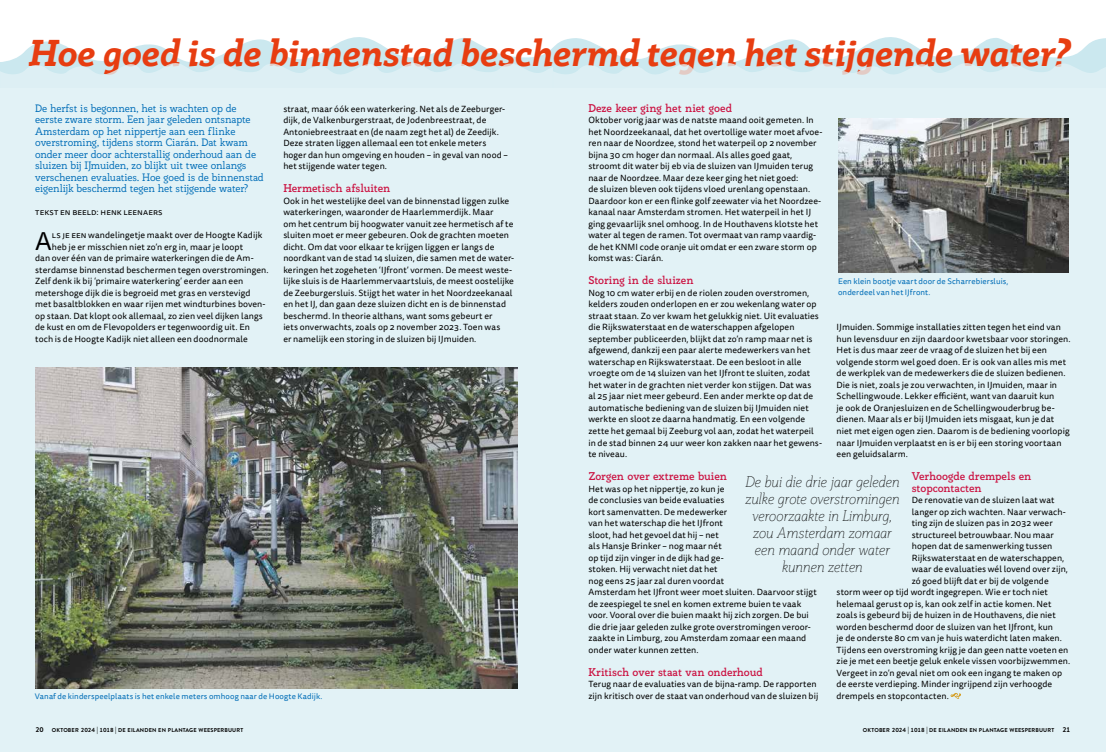
<style>
.page{position:relative;width:1106px;height:752px;background:#fff}
.page>*{position:absolute;margin:0;border:0;box-sizing:border-box;transform-origin:0 0}
.t1{font:italic 800 36.4px "Rogliano";letter-spacing:-.015em;color:#e73d11}
.t2{font:25.4px "Tisa Sans Pro";color:#000}
.t3{font:italic 100 15px/17px "Rogliano";letter-spacing:-.015em;color:#000;text-align:center}
.t4{font:700 11px/11.5px "Rogliano";letter-spacing:-.01em;color:#cb1544}
.t5{font:10.5px/11.5px "Rogliano";letter-spacing:-.01em;color:#006db7}
.t6{font:8.9px/11.5px "Tisa Sans Pro";letter-spacing:.005em;color:#000}
.t7{font:8px/11px "Tisa Sans Pro";letter-spacing:.01em;color:#006db7}
.t8{font:700 5.6px "Brandon Grotesque";letter-spacing:.025em;color:#000}
.s1{font-size:7px}
.s2{font-size:6px}
</style>
<div class="page">
<svg style="left:3px;top:37px;width:496px;height:25px"></svg>
<svg style="left:499px;top:37px;width:607px;height:52px"></svg>
<div style="left:0;top:89px;width:1106px;height:662px;background:#e2f2f6"></div>
<svg style="left:950px;top:693px;width:11px;height:5px"></svg>
<img style="left:838px;top:118px;width:230px;height:154px">
<img style="left:35px;top:367px;width:482px;height:321px">
<svg style="left:0;top:62px;width:1105px;height:27px;background:#d8edf2"></svg>
<h1 class="t1" style="left:28px;top:29px;width:1043px">Hoe goed is de binnenstad beschermd tegen het stijgende water?</h1>
<p class="t5" style="left:35px;top:102px;width:230px">De herfst is begonnen, het is wachten op de eerste zware storm. Een jaar geleden ontsnapte Amsterdam op het nippertje aan een flinke overstroming, tijdens storm Ciarán. Dat kwam onder meer door achterstallig onderhoud aan de sluizen bij IJmuiden, zo blijkt uit twee onlangs verschenen evaluaties. Hoe goed is de binnenstad eigenlijk beschermd tegen het stijgende water?</p>
<p class="t6" style="left:35px;top:206px;width:129px">tekst en beeld: henk leenaers</p>
<h2 class="t2" style="left:35px;top:224px;width:18px">A</h2>
<p class="t6" style="left:52px;top:229px;width:212px">ls je een wandelingetje maakt over de Hoogte Kadijk</p>
<p class="t6" style="left:52px;top:241px;width:193px">heb je er misschien niet zo’n erg in, maar je loopt</p>
<p class="t6" style="left:35px;top:252px;width:220px">dan over één van de primaire waterkeringen die de Am-</p>
<p class="t6" style="left:35px;top:264px;width:235px">sterdamse binnenstad beschermen tegen overstromingen.</p>
<p class="t6" style="left:35px;top:275px;width:210px">Zelf denk ik bij ‘primaire waterkering’ eerder aan een</p>
<p class="t6" style="left:35px;top:287px;width:217px">metershoge dijk die is begroeid met gras en verstevigd</p>
<p class="t6" style="left:35px;top:298px;width:232px">met basaltblokken en waar rijen met windturbines boven-</p>
<p class="t6" style="left:35px;top:310px;width:229px">op staan. Dat klopt ook allemaal, zo zien veel dijken langs</p>
<p class="t6" style="left:35px;top:321px;width:216px">de kust en om de Flevopolders er tegenwoordig uit. En</p>
<p class="t6" style="left:35px;top:333px;width:214px">toch is de Hoogte Kadijk niet alleen een doodnormale</p>
<p class="t6" style="left:283px;top:103px;width:226px">straat, maar óók een waterkering. Net als de Zeeburger&shy;dijk, de Valkenburgerstraat, de Jodenbreestraat, de Antoniebreestraat en (de naam zegt het al) de Zeedijk.<br>Deze straten liggen allemaal een tot enkele meters hoger dan hun omgeving en houden – in geval van nood – het stijgende water tegen.</p>
<p class="t4" style="left:283px;top:182px;width:109px">Hermetisch afsluiten</p>
<p class="t6" style="left:283px;top:195px;width:232px">Ook in het westelijke deel van de binnenstad liggen zulke waterkeringen, waaronder de Haarlemmerdijk. Maar<br>om het centrum bij hoogwater vanuit zee hermetisch af te sluiten moet er meer gebeuren. Ook de grachten moeten dicht. Om dat voor elkaar te krijgen liggen er langs de noordkant van de stad 14 sluizen, die samen met de water&shy;keringen het zogeheten ‘IJfront’ vormen. De meest weste&shy;lijke sluis is de Haarlemmervaartsluis, de meest oostelijke de Zeeburgersluis. Stijgt het water in het Noordzeekanaal en het IJ, dan gaan deze sluizen dicht en is de binnenstad beschermd. In theorie althans, want soms gebeurt er<br>iets onverwachts, zoals op 2 november 2023. Toen was<br>er namelijk een storing in de sluizen bij IJmuiden.</p>
<p class="t7" style="left:35px;top:690px;width:289px">Vanaf de kinderspeelplaats is het enkele meters omhoog naar de Hoogte Kadijk.</p>
<p class="t4" style="left:588px;top:102px;width:145px">Deze keer ging het niet goed</p>
<p class="t6" style="left:588px;top:114px;width:235px">Oktober vorig jaar was de natste maand ooit gemeten. In het Noordzeekanaal, dat het overtollige water moet afvoe&shy;ren naar de Noordzee, stond het waterpeil op 2 november bijna 30 cm hoger dan normaal. Als alles goed gaat, stroomt dit water bij eb via de sluizen van IJmuiden terug naar de Noordzee. Maar deze keer ging het niet goed:<br>de sluizen bleven ook tijdens vloed urenlang openstaan.<br>Daardoor kon er een flinke golf zeewater via het Noordzee&shy;kanaal naar Amsterdam stromen. Het waterpeil in het IJ ging gevaarlijk snel omhoog. In de Houthavens klotste het water al tegen de ramen. Tot overmaat van ramp vaardig&shy;de het KNMI code oranje uit omdat er een zware storm op komst was: Ciarán.</p>
<p class="t4" style="left:588px;top:274px;width:107px">Storing in de sluizen</p>
<p class="t6" style="left:588px;top:287px;width:235px">Nog 10 cm water erbij en de riolen zouden overstromen, kelders zouden onderlopen en er zou wekenlang water op straat staan. Zo ver kwam het gelukkig niet. Uit evaluaties die Rijkswaterstaat en de waterschappen afgelopen september publiceerden, blijkt dat zo’n ramp maar net is afgewend, dankzij een paar alerte medewerkers van het waterschap en Rijkswaterstaat. De een besloot in alle vroegte om de 14 sluizen van het IJfront te sluiten, zodat het water in de grachten niet verder kon stijgen. Dat was<br>al 25 jaar niet meer gebeurd. Een ander merkte op dat de automatische bediening van de sluizen bij IJmuiden niet werkte en sloot ze daarna handmatig. En een volgende zette het gemaal bij Zeeburg vol aan, zodat het waterpeil in de stad binnen 24 uur weer kon zakken naar het gewens&shy;te niveau.</p>
<p class="t4" style="left:588px;top:470px;width:140px">Zorgen over extreme buien</p>
<p class="t6" style="left:588px;top:482px;width:230px">Het was op het nippertje, zo kun je<br>de conclusies van beide evaluaties<br>kort samenvatten. De medewerker<br>van het waterschap die het IJfront<br>sloot, had het gevoel dat hij – net<br>als Hansje Brinker – nog maar nét<br>op tijd zijn vinger in de dijk had ge-<br>stoken. Hij verwacht niet dat het<br>nog eens 25 jaar zal duren voordat<br>Amsterdam het IJfront weer moet sluiten. Daarvoor stijgt de zeespiegel te snel en komen extreme buien te vaak voor. Vooral over die buien maakt hij zich zorgen. De bui die drie jaar geleden zulke grote overstromingen veroor&shy;zaakte in Limburg, zou Amsterdam zomaar een maand onder water kunnen zetten.</p>
<p class="t4" style="left:588px;top:665px;width:176px">Kritisch over staat van onderhoud</p>
<p class="t6" style="left:588px;top:678px;width:231px">Terug naar de evaluaties van de bijna-ramp. De rapporten zijn kritisch over de staat van onderhoud van de sluizen bij</p>
<p class="t7" style="left:838px;top:276px;width:172px">Een klein bootje vaart door de Scharrebiersluis, onderdeel van het IJfront.</p>
<p class="t6" style="left:836px;top:321px;width:235px">IJmuiden. Sommige installaties zitten tegen het eind van hun levensduur en zijn daardoor kwetsbaar voor storingen.<br>Het is dus maar zeer de vraag of de sluizen het bij een volgende storm wel goed doen. Er is ook van alles mis met de werkplek van de medewerkers die de sluizen bedienen.<br>Die is niet, zoals je zou verwachten, in IJmuiden, maar in Schellingwoude. Lekker efficiënt, want van daaruit kun<br>je ook de Oranjesluizen en de Schellingwouderbrug be&shy;dienen. Maar als er bij IJmuiden iets misgaat, kun je dat niet met eigen ogen zien. Daarom is de bediening voorlopig naar IJmuiden verplaatst en is er bij een storing voortaan een geluidsalarm.</p>
<p class="t4" style="left:911px;top:470px;width:121px">Verhoogde drempels en stopcontacten</p>
<p class="t6" style="left:911px;top:494px;width:144px">De renovatie van de sluizen laat wat</p>
<p class="t6" style="left:911px;top:505px;width:156px">langer op zich wachten. Naar verwach-</p>
<p class="t6" style="left:911px;top:517px;width:142px">ting zijn de sluizen pas in 2032 weer</p>
<p class="t6" style="left:911px;top:528px;width:144px">structureel betrouwbaar. Nou maar</p>
<p class="t6" style="left:911px;top:540px;width:142px">hopen dat de samenwerking tussen</p>
<p class="t6" style="left:911px;top:551px;width:154px">Rijkswaterstaat en de waterschappen,</p>
<p class="t6" style="left:911px;top:563px;width:158px">waar de evaluaties wél lovend over zijn,</p>
<p class="t6" style="left:911px;top:574px;width:138px">zó goed blijft dat er bij de volgende</p>
<p class="t6" style="left:836px;top:586px;width:213px">storm weer op tijd wordt ingegrepen. Wie er toch niet</p>
<p class="t6" style="left:836px;top:597px;width:216px">helemaal gerust op is, kan ook zelf in actie komen. Net</p>
<p class="t6" style="left:836px;top:609px;width:221px">zoals is gebeurd bij de huizen in de Houthavens, die niet</p>
<p class="t6" style="left:836px;top:620px;width:218px">worden beschermd door de sluizen van het IJfront, kun</p>
<p class="t6" style="left:836px;top:632px;width:227px">je de onderste 80 cm van je huis waterdicht laten maken.</p>
<p class="t6" style="left:836px;top:643px;width:233px">Tijdens een overstroming krijg je dan geen natte voeten en</p>
<p class="t6" style="left:836px;top:655px;width:235px">zie je met een beetje geluk enkele vissen voorbijzwemmen.</p>
<p class="t6" style="left:836px;top:666px;width:227px">Vergeet in zo’n geval niet om ook een ingang te maken op</p>
<p class="t6" style="left:836px;top:678px;width:217px">de eerste verdieping. Minder ingrijpend zijn verhoogde</p>
<p class="t6" style="left:836px;top:689px;width:114px">drempels en stopcontacten.</p>
<h3 class="t3" style="left:744px;top:472px;width:156px">De bui die drie jaar geleden zulke grote overstromingen veroorzaakte in Limburg, zou Amsterdam zomaar een maand onder water kunnen zetten</h3>
<p class="t8" style="left:35px;top:725px;width:209px"><span class="s1">20</span> OKTOBER <span class="s2">2024</span> <span class="s1">|</span> <span class="s2">1018</span> <span class="s1">|</span> DE EILANDEN EN PLANTAGE WEESPERBUURT</p>
<p class="t8" style="left:863px;top:725px;width:209px">OKTOBER <span class="s2">2024</span> <span class="s1">|</span> <span class="s2">1018</span> <span class="s1">|</span> DE EILANDEN EN PLANTAGE WEESPERBUURT <span class="s1">21</span></p>
</div>
